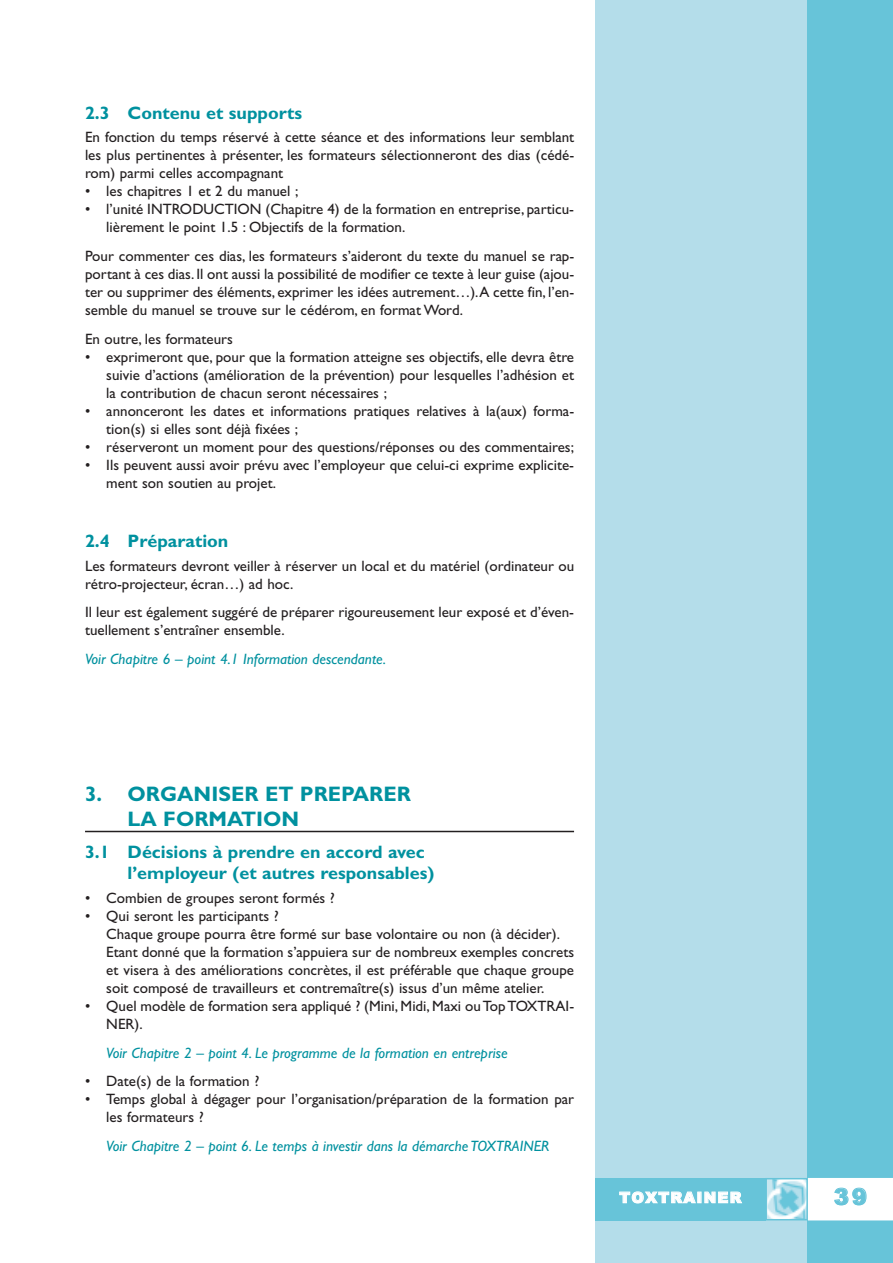
<style>
.page{position:relative;width:893px;height:1263px;background:#fff}
.page>*{position:absolute;margin:0;border:0;box-sizing:border-box;transform-origin:0 0}
.t1{font:900 22.5px "Arial";color:#67c4d9}
.t2{font:700 21px/25.2px "Gill Sans";color:#00919f}
.t3{font:700 18px/21.6px "Gill Sans";color:#00919f}
.t4{font:15px/18px "Gill Sans";color:#231f20}
.t5{font:italic 15px "Gill Sans";color:#00919f}
.t6{font:900 15px "Arial";letter-spacing:.09em;color:#fff}
</style>
<div class="page">
<div style="left:595px;top:0;width:298px;height:1263px;background:#b4ddea"></div>
<div style="left:808px;top:0;width:85px;height:1263px;background:#67c4d9"></div>
<img style="left:768px;top:1181px;width:37px;height:36px">
<div style="left:765px;top:1178px;width:43px;height:42px;border:2px solid #67c4d9"></div>
<div style="left:595px;top:1178px;width:170px;height:42px;background:#67c4d9"></div>
<div style="left:809px;top:1179px;width:83px;height:41px;background:#fff"></div>
<div style="left:808px;top:1178px;width:85px;height:42px;border:2px solid #fff"></div>
<hr style="left:85px;top:831px;width:489px;height:1px;background:#231f20">
<p class="t3" style="left:85px;top:103px;width:219px">2.3 Contenu et supports</p>
<p class="t4" style="left:85px;top:130px;width:491px;text-align:justify">En fonction du temps réservé à cette séance et des informations leur semblant les plus pertinentes à présenter, les formateurs sélectionneront des dias (cédé&shy;rom) parmi celles accompagnant</p>
<p class="t4" style="left:85px;top:184px;width:215px">• les chapitres 1 et 2 du manuel ;</p>
<p class="t4" style="left:106px;top:202px;width:469px;text-indent:-21px">• l’unité INTRODUCTION (Chapitre 4) de la formation en entreprise, particu&shy;lièrement le point 1.5 : Objectifs de la formation.</p>
<p class="t4" style="left:85px;top:248px;width:491px;text-align:justify">Pour commenter ces dias, les formateurs s’aideront du texte du manuel se rap&shy;portant à ces dias. Il ont aussi la possibilité de modifier ce texte à leur guise (ajou&shy;ter ou supprimer des éléments, exprimer les idées autrement…).A cette fin, l’en&shy;semble du manuel se trouve sur le cédérom, en format Word.</p>
<p class="t4" style="left:85px;top:331px;width:149px">En outre, les formateurs</p>
<p class="t4" style="left:106px;top:349px;width:469px;text-align:justify;text-indent:-21px">• exprimeront que, pour que la formation atteigne ses objectifs, elle devra être suivie d’actions (amélioration de la prévention) pour lesquelles l’adhésion et la contribution de chacun seront nécessaires ;</p>
<p class="t4" style="left:106px;top:403px;width:469px;text-indent:-21px">• annonceront les dates et informations pratiques relatives à la(aux) forma&shy;tion(s) si elles sont déjà fixées ;</p>
<p class="t4" style="left:85px;top:439px;width:490px">• réserveront un moment pour des questions/réponses ou des commentaires;</p>
<p class="t4" style="left:106px;top:457px;width:469px;text-indent:-21px">• Ils peuvent aussi avoir prévu avec l’employeur que celui-ci exprime explicite&shy;ment son soutien au projet.</p>
<p class="t3" style="left:85px;top:532px;width:145px">2.4 Préparation</p>
<p class="t4" style="left:85px;top:558px;width:491px">Les formateurs devront veiller à réserver un local et du matériel (ordinateur ou rétro-projecteur, écran…) ad hoc.</p>
<p class="t4" style="left:85px;top:605px;width:490px">Il leur est également suggéré de préparer rigoureusement leur exposé et d’éven&shy;tuellement s’entraîner ensemble.</p>
<p class="t5" style="left:85px;top:653px;width:303px">Voir Chapitre 6 – point 4.1 Information descendante.</p>
<h2 class="t2" style="left:128px;top:783px;width:285px;text-indent:-43px">3. ORGANISER ET PREPARER<br>LA FORMATION</h2>
<p class="t3" style="left:128px;top:842px;width:308px;text-indent:-43px">3.1 Décisions à prendre en accord avec l’employeur (et autres responsables)</p>
<p class="t4" style="left:85px;top:890px;width:251px">• Combien de groupes seront formés ?</p>
<p class="t4" style="left:106px;top:908px;width:469px;text-indent:-21px">• Qui seront les participants ?<br>Chaque groupe pourra être formé sur base volontaire ou non (à décider).<br>Etant donné que la formation s’appuiera sur de nombreux exemples concrets et visera à des améliorations concrètes, il est préférable que chaque groupe soit composé de travailleurs et contremaître(s) issus d’un même atelier.</p>
<p class="t4" style="left:106px;top:998px;width:469px;text-indent:-21px">• Quel modèle de formation sera appliqué ? (Mini, Midi, Maxi ou Top TOXTRAI-<br>NER).</p>
<p class="t5" style="left:106px;top:1047px;width:403px">Voir Chapitre 2 – point 4. Le programme de la formation en entreprise</p>
<p class="t4" style="left:85px;top:1073px;width:176px">• Date(s) de la formation ?</p>
<p class="t4" style="left:106px;top:1091px;width:469px;text-indent:-21px">• Temps global à dégager pour l’organisation/préparation de la formation par les formateurs ?</p>
<p class="t5" style="left:106px;top:1140px;width:444px">Voir Chapitre 2 – point 6. Le temps à investir dans la démarche TOXTRAINER</p>
<p class="t6" style="left:619px;top:1189px;width:124px">TOXTRAINER</p>
<h1 class="t1" style="left:834px;top:1183px;width:35px">39</h1>
</div>
